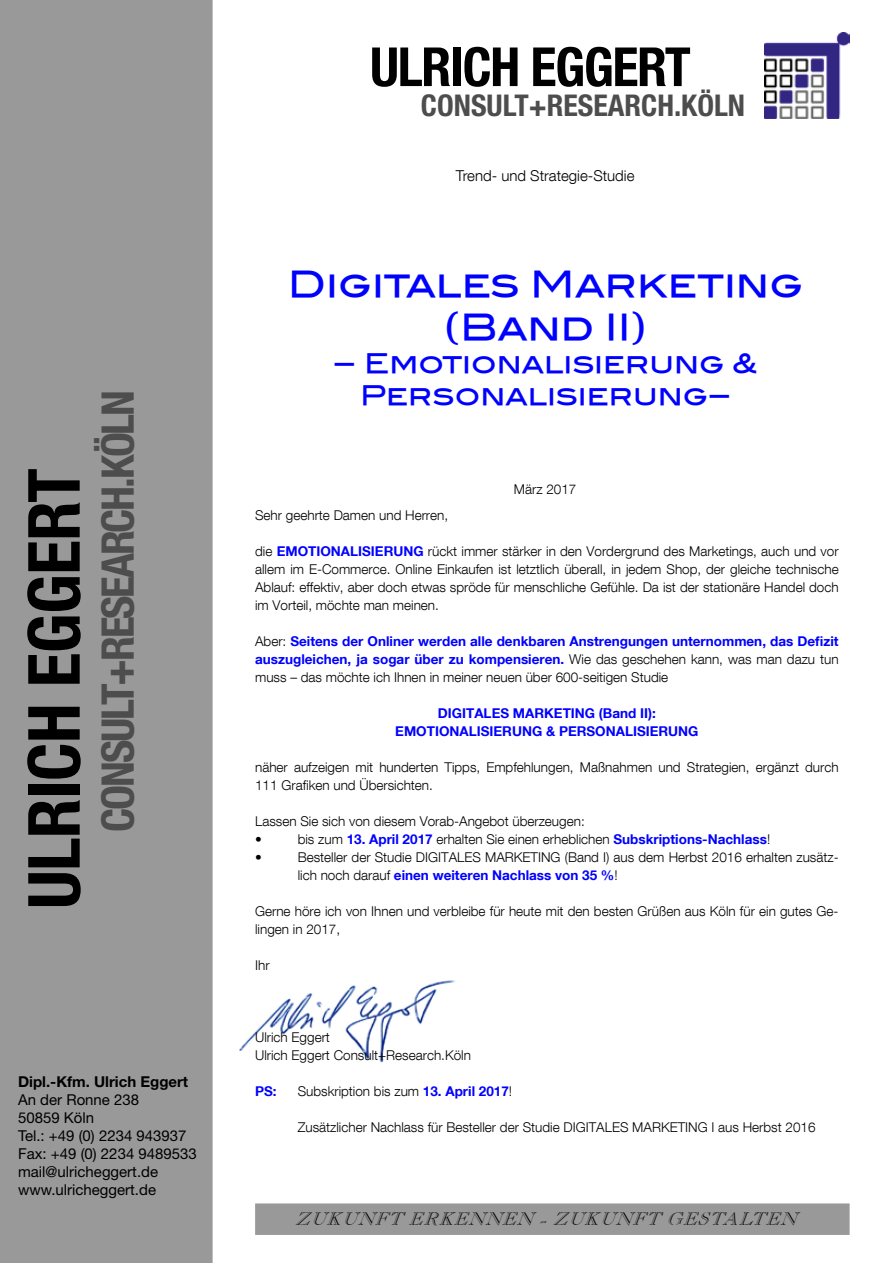
<style>
.page{position:relative;width:893px;height:1263px;background:#fff}
.page>*{position:absolute;margin:0;border:0;box-sizing:border-box;transform-origin:0 0}
.t1{font:700 condensed 72px "Helvetica Neue";letter-spacing:-.01em;color:#000}
.t2{font:700 condensed 54px "Helvetica Neue";letter-spacing:-.025em;color:#000}
.t3{font:700 condensed 45px "Helvetica Neue";letter-spacing:-.05em;color:#4d4d4d}
.t4{font:36px/43.2px "Blair Md ITCTT Medium";color:#00f;text-align:center}
.t5{font:700 condensed 30px "Helvetica Neue";color:#4d4d4d}
.t6{font:27px/32.4px "Blair Md ITCTT Medium";color:#00f;text-align:center}
.t7{font:italic 18px "Casper Open Face";color:#000}
.t8{font:15px/18px "Helvetica Neue";color:#000}
.t9{font:300 15px "Helvetica Neue LT Com";color:#000}
.t10{font:700 15px "Helvetica Neue";color:#000}
.t11{font:300 13.5px/18px "Helvetica Neue LT Com";color:#000}
.t12{font:700 13.5px/18px "Helvetica Neue LT Com";color:#00f;text-align:justify}
.s1{font-weight:700;color:#00f}
.s2{font-weight:300;color:#000}
</style>
<div class="page">
<div style="left:1px;top:1px;width:211px;height:1261px;background:#999"></div>
<div style="left:0;top:0;width:213px;height:1263px;border:2px solid #999"></div>
<div style="left:255px;top:1203px;width:595px;height:32px;background:#999;border:2px solid #999"></div>
<img style="left:764px;top:33px;width:85px;height:85px">
<img style="left:239px;top:980px;width:216px;height:82px">
<h1 class="t1" style="left:10px;top:909px;width:442px;rotate:-90deg">ULRICH EGGERT</h1>
<h3 class="t3" style="left:90px;top:831px;width:443px;rotate:-90deg">CONSULT+RESEARCH.KÖLN</h3>
<p class="t10" style="left:18px;top:1072px;width:172px">Dipl.-Kfm. Ulrich Eggert</p>
<p class="t8" style="left:18px;top:1090px;width:180px">An der Ronne 238<br>50859 Köln<br>Tel.: +49 (0) 2234 943937<br>Fax: +49 (0) 2234 9489533 mail@ulricheggert.de www.ulricheggert.de</p>
<h2 class="t2" style="left:370px;top:34px;width:322px">ULRICH EGGERT</h2>
<h3 class="t5" style="left:421px;top:87px;width:326px">CONSULT+RESEARCH.KÖLN</h3>
<p class="t9" style="left:456px;top:166px;width:180px">Trend- und Strategie-Studie</p>
<h3 class="t4" style="left:288px;top:262px;width:517px">Digitales Marketing (Band II)</h3>
<h3 class="t6" style="left:333px;top:347px;width:426px">– Emotionalisierung &amp;<br>Personalisierung–</h3>
<p class="t11" style="left:514px;top:480px;width:64px">März 2017</p>
<p class="t11" style="left:255px;top:506px;width:195px">Sehr geehrte Damen und Herren,</p>
<p class="t11" style="left:255px;top:542px;width:585px;text-align:justify">die <span class="s1">EMOTIONALISIERUNG</span> rückt immer stärker in den Vordergrund des Marketings, auch und vor allem im E-Commerce. Online Einkaufen ist letztlich überall, in jedem Shop, der gleiche technische Ablauf: effektiv, aber doch etwas spröde für menschliche Gefühle. Da ist der stationäre Handel doch im Vorteil, möchte man meinen.</p>
<p class="t12" style="left:255px;top:632px;width:585px"><span class="s2">Aber:</span> Seitens der Onliner werden alle denkbaren Anstrengungen unternommen, das Defizit auszugleichen, ja sogar über zu kompensieren. <span class="s2">Wie das geschehen kann, was man dazu tun muss – das möchte ich Ihnen in meiner neuen über 600-seitigen Studie</span></p>
<p class="t12" style="left:395px;top:704px;width:305px;text-align:center">DIGITALES MARKETING (Band II):<br>EMOTIONALISIERUNG &amp; PERSONALISIERUNG</p>
<p class="t11" style="left:255px;top:758px;width:585px">näher aufzeigen mit hunderten Tipps, Empfehlungen, Maßnahmen und Strategien, ergänzt durch<br>111 Grafiken und Übersichten.</p>
<p class="t11" style="left:255px;top:812px;width:331px">Lassen Sie sich von diesem Vorab-Angebot überzeugen: •</p>
<p class="t11" style="left:298px;top:830px;width:474px">bis zum <span class="s1">13. April 2017</span> erhalten Sie einen erheblichen <span class="s1">Subskriptions-Nachlass</span>!</p>
<p class="t11" style="left:255px;top:848px;width:8px">•</p>
<p class="t11" style="left:298px;top:848px;width:542px">Besteller der Studie DIGITALES MARKETING (Band I) aus dem Herbst 2016 erhalten zusätz&shy;lich noch darauf <span class="s1">einen weiteren Nachlass von 35 %</span>!</p>
<p class="t11" style="left:255px;top:902px;width:585px">Gerne höre ich von Ihnen und verbleibe für heute mit den besten Grüßen aus Köln für ein gutes Ge&shy;lingen in 2017,</p>
<p class="t11" style="left:255px;top:956px;width:16px">Ihr</p>
<p class="t11" style="left:255px;top:1028px;width:217px">Ulrich Eggert<br>Ulrich Eggert Consult+Research.Köln</p>
<p class="t12" style="left:255px;top:1082px;width:23px">PS:</p>
<p class="t11" style="left:298px;top:1082px;width:216px">Subskription bis zum <span class="s1">13. April 2017</span>!</p>
<p class="t11" style="left:298px;top:1118px;width:519px">Zusätzlicher Nachlass für Besteller der Studie DIGITALES MARKETING I aus Herbst 2016</p>
<h3 class="t7" style="left:295px;top:1208px;width:510px">ZUKUNFT ERKENNEN -ZUKUNFT GESTALTEN</h3>
</div>
